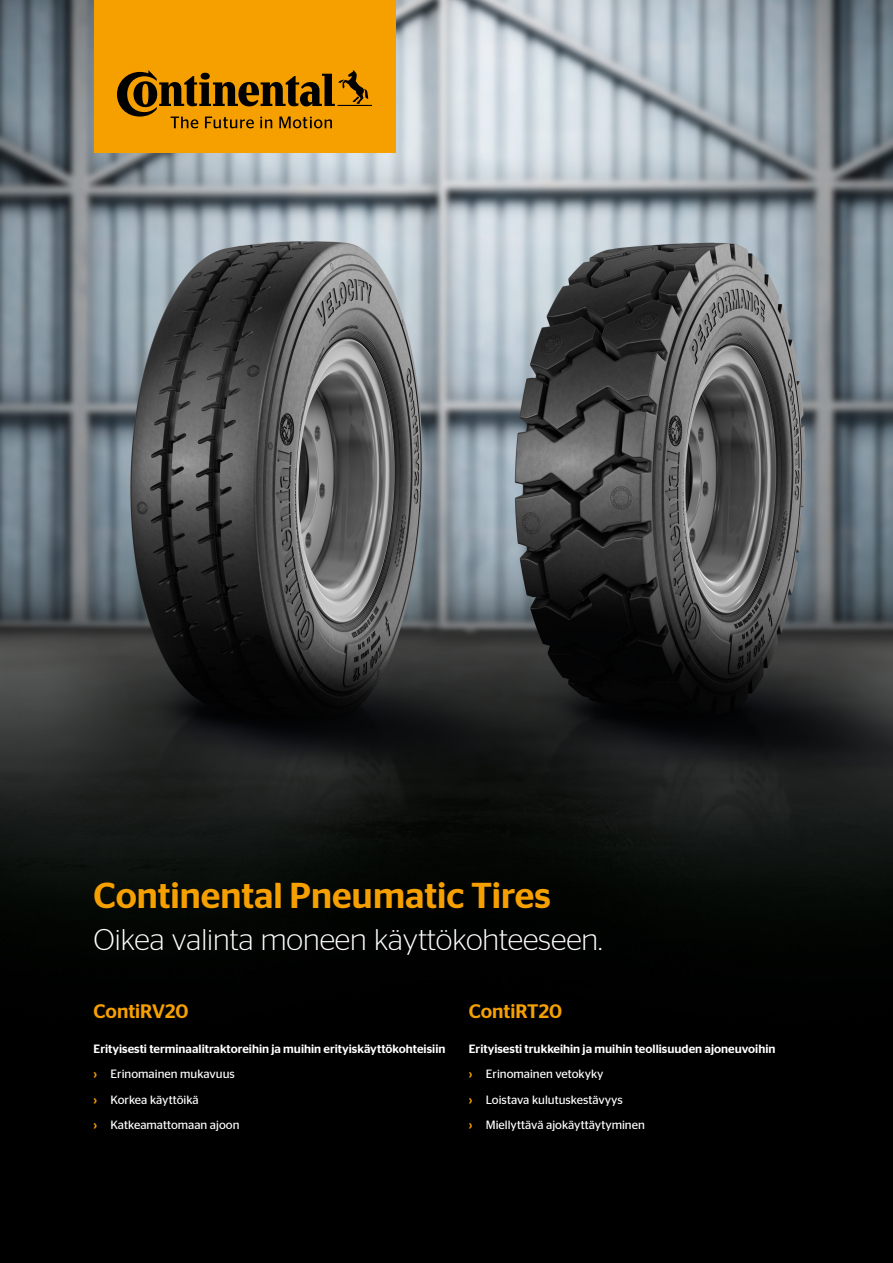
<style>
.page{position:relative;width:893px;height:1263px;background:#fff}
.page>*{position:absolute;margin:0;border:0;box-sizing:border-box;transform-origin:0 0}
.Headline_-_24_Pt{font:500 36px "Continental Stag Sans";color:#f6a000}
.Headline_-_24_Pt-2{font:300 30px "Continental Stag Sans";color:#fff}
.Inhalt_-_Level_1{font:500 19.5px "Continental Stag Sans";color:#f6a000}
.t1{font:12px "Continental Stag Sans";color:#fff}
.Copy_-_Sub{font:500 12px "Continental Stag Sans";color:#fff}
.s1{font-weight:500;color:#f6a000}
</style>
<div class="page">
<img style="left:0;top:0;width:893px;height:1263px">
<div style="left:94px;top:0;width:301px;height:152px;background:#f6a000"></div>
<svg style="left:117px;top:70px;width:255px;height:58px"></svg>
<p class="Headline_-_24_Pt" style="left:94px;top:874px;width:459px">Continental Pneumatic Tires</p>
<p class="Headline_-_24_Pt-2" style="left:94px;top:923px;width:510px">Oikea valinta moneen käyttökohteeseen.</p>
<p class="Inhalt_-_Level_1" style="left:94px;top:1000px;width:96px">ContiRV20</p>
<p class="Copy_-_Sub" style="left:94px;top:1041px;width:353px">Erityisesti terminaalitraktoreihin ja muihin erityiskäyttökohteisiin</p>
<p class="t1" style="left:94px;top:1067px;width:143px"><span class="s1">›</span> Erinomainen mukavuus</p>
<p class="t1" style="left:94px;top:1092px;width:107px"><span class="s1">›</span> Korkea käyttöikä</p>
<p class="t1" style="left:94px;top:1118px;width:147px"><span class="s1">›</span> Katkeamattomaan ajoon</p>
<p class="Inhalt_-_Level_1" style="left:469px;top:1000px;width:95px">ContiRT20</p>
<p class="Copy_-_Sub" style="left:469px;top:1041px;width:308px">Erityisesti trukkeihin ja muihin teollisuuden ajoneuvoihin</p>
<p class="t1" style="left:469px;top:1067px;width:136px"><span class="s1">›</span> Erinomainen vetokyky</p>
<p class="t1" style="left:469px;top:1092px;width:155px"><span class="s1">›</span> Loistava kulutuskestävyys</p>
<p class="t1" style="left:469px;top:1118px;width:178px"><span class="s1">›</span> Miellyttävä ajokäyttäytyminen</p>
</div>
